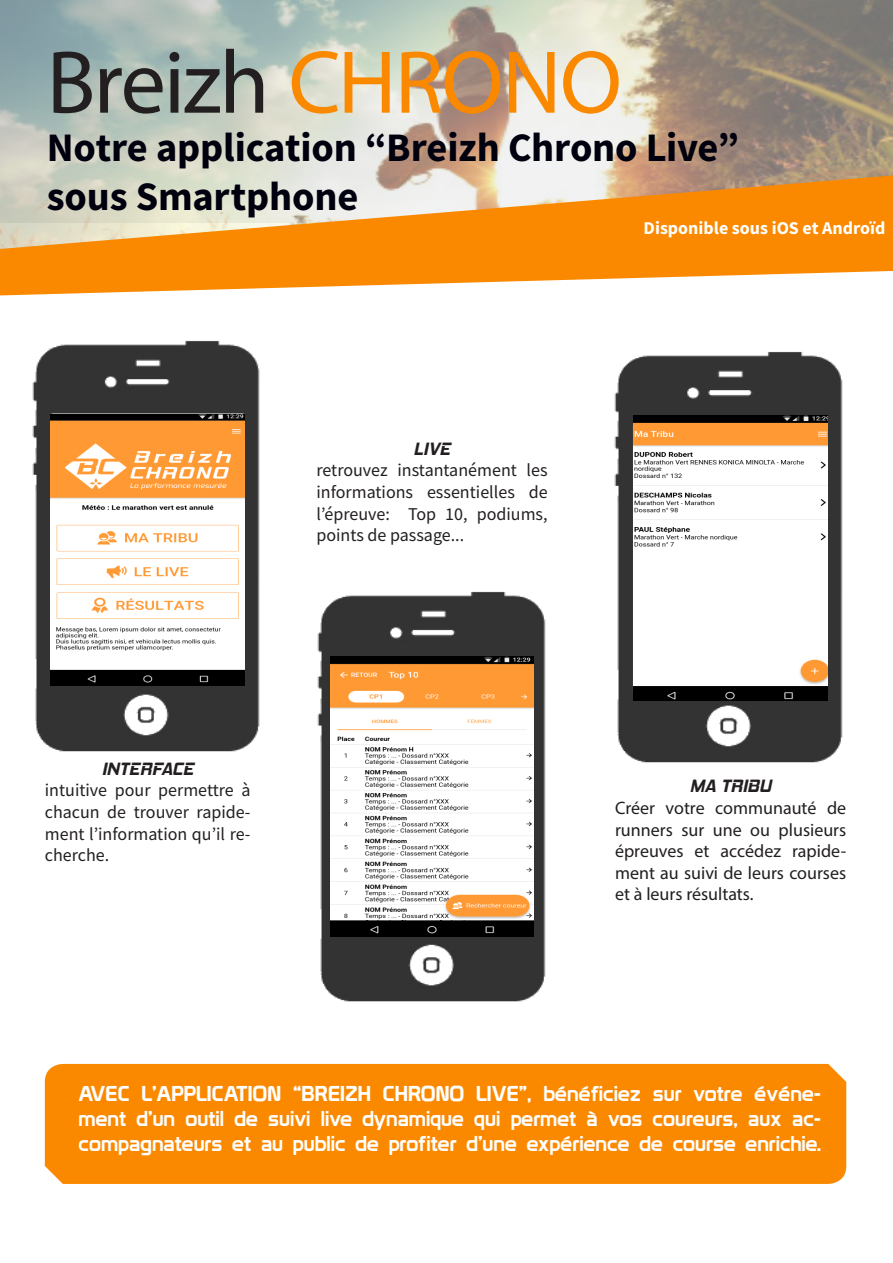
<style>
.page{position:relative;width:893px;height:1263px;background:#fff}
.page>*{position:absolute;margin:0;border:0;box-sizing:border-box;transform-origin:0 0}
.Title_main{font:90px "Myriad Pro";letter-spacing:-.02em;color:#231f20}
.Title_main-2{font:700 40.5px "Source Sans Pro";letter-spacing:-.005em;color:#00000e}
.t1{font:21px/25.2px "Prototype";color:#fff;text-align:justify}
.t2{font:18px/21.6px "Source Sans Pro";color:#231f20;text-align:justify}
.t3{font:18px/21.6px "Myriad Pro";color:#231f20;text-align:justify}
.t4{font:700 18px "Source Sans Pro";color:#fff}
.t5{font:italic 700 18px "Hemi Head Rg";color:#231f20}
.s1{color:#fa8900}
</style>
<div class="page">
<img style="left:317px;top:591px;width:229px;height:411px">
<img style="left:0;top:0;width:892px;height:175px">
<svg style="left:0;top:175px;width:893px;height:120px;background:#f2ad57"></svg>
<img style="left:32px;top:340px;width:228px;height:412px">
<img style="left:50px;top:415px;width:194px;height:270px">
<div style="left:45px;top:1064px;width:801px;height:120px;background:#fa8900"></div>
<img style="left:614px;top:351px;width:229px;height:412px">
<img style="left:331px;top:656px;width:202px;height:281px">
<img style="left:633px;top:415px;width:195px;height:285px">
<p class="Title_main" style="left:47px;top:27px;width:577px">Breizh <span class="s1">CHRONO</span></p>
<p class="Title_main-2" style="left:47px;top:120px;width:694px">Notre application “Breizh Chrono Live”</p>
<p class="Title_main-2" style="left:47px;top:169px;width:313px">sous Smartphone</p>
<p class="t5" style="left:414px;top:438px;width:38px">LIVE</p>
<p class="t2" style="left:316px;top:459px;width:233px">retrouvez instantanément les informations essentielles de l’épreuve: Top 10, podiums, points de passage...</p>
<p class="t4" style="left:644px;top:216px;width:243px">Disponible sous iOS et Androïd</p>
<p class="t5" style="left:102px;top:758px;width:93px">INTERFACE</p>
<p class="t2" style="left:45px;top:779px;width:207px">intuitive pour permettre à chacun de trouver rapide&shy;ment l’information qu’il re&shy;cherche.</p>
<p class="t5" style="left:690px;top:775px;width:83px">MA TRIBU</p>
<p class="t3" style="left:615px;top:797px;width:233px">Créer votre communauté de runners sur une ou plusieurs épreuves et accédez rapide&shy;ment au suivi de leurs courses et à leurs résultats.</p>
<p class="t1" style="left:79px;top:1080px;width:744px">AVEC L’APPLICATION “BREIZH CHRONO LIVE”, bénéficiez sur votre événe&shy;ment d’un outil de suivi live dynamique qui permet à vos coureurs, aux ac&shy;compagnateurs et au public de profiter d’une expérience de course enrichie.</p>
</div>
